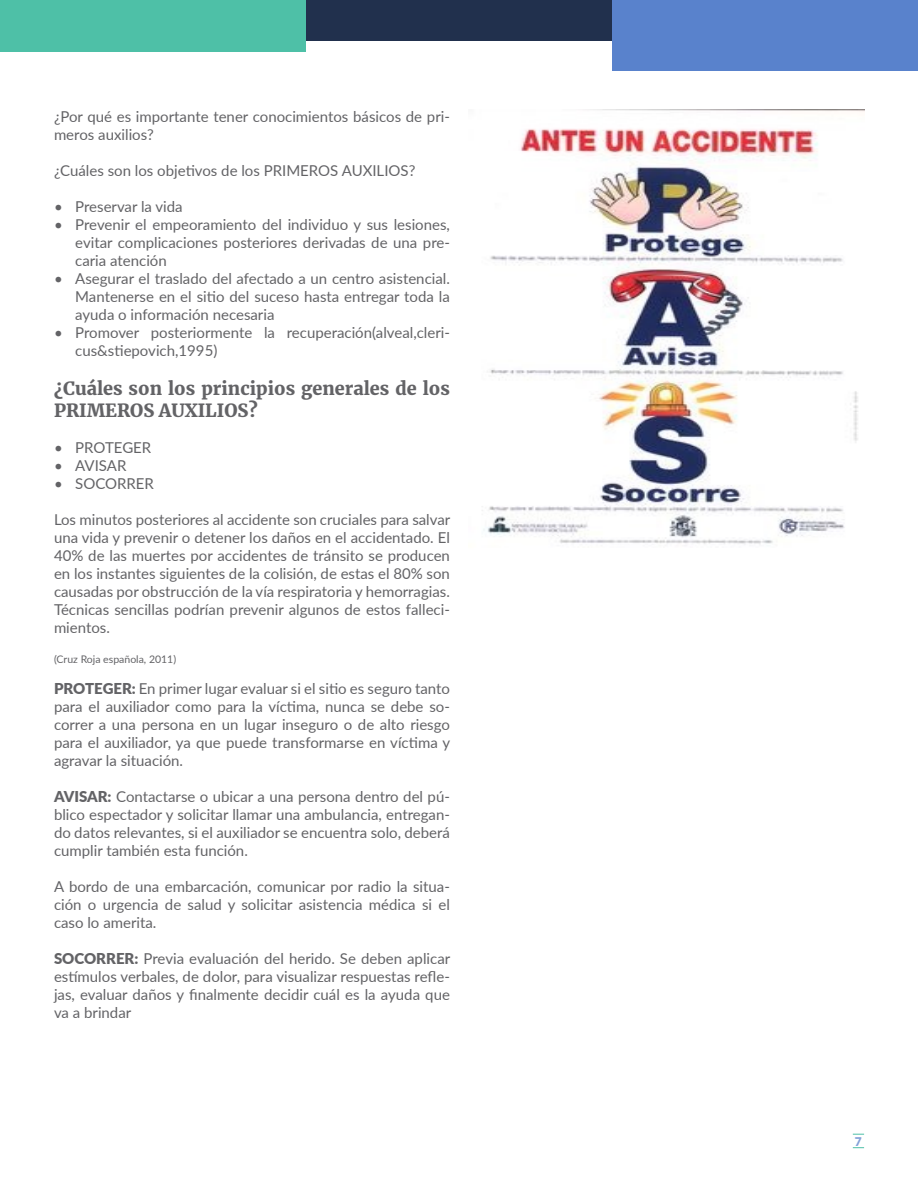
<style>
.page{position:relative;width:918px;height:1188px;background:#fff}
.page>*{position:absolute;margin:0;border:0;box-sizing:border-box;transform-origin:0 0}
.Párrafo{font:900 18px/21.6px "Merriweather";color:#636366}
.Párrafo-2{font:15px/18px "Lato";color:#636366;text-align:justify}
.t1{font:900 12px "Lato";color:#83a1d9}
.Párrafo-3{font:10.5px "Lato";color:#636366}
.s1{font-weight:900}
</style>
<div class="page">
<div style="left:0;top:0;width:306px;height:52px;background:#4ec0a7"></div>
<div style="left:306px;top:0;width:306px;height:41px;background:#21304d"></div>
<div style="left:612px;top:0;width:306px;height:71px;background:#5982cc"></div>
<img style="left:482px;top:109px;width:382px;height:435px">
<p class="Párrafo-2" style="left:54px;top:106px;width:397px">¿Por qué es importante tener conocimientos básicos de pri&shy;meros auxilios?</p>
<p class="Párrafo-2" style="left:54px;top:160px;width:363px">¿Cuáles son los objetivos de los PRIMEROS AUXILIOS?</p>
<p class="Párrafo-2" style="left:54px;top:196px;width:130px">• Preservar la vida</p>
<p class="Párrafo-2" style="left:75px;top:214px;width:376px;text-indent:-21px">• Prevenir el empeoramiento del individuo y sus lesiones, evitar complicaciones posteriores derivadas de una pre&shy;caria atención</p>
<p class="Párrafo-2" style="left:75px;top:268px;width:376px;text-indent:-21px">• Asegurar el traslado del afectado a un centro asistencial.<br>Mantenerse en el sitio del suceso hasta entregar toda la ayuda o información necesaria</p>
<p class="Párrafo-2" style="left:75px;top:322px;width:376px;text-indent:-21px">• Promover posteriormente la recuperación(alveal,cleri&shy;cus&amp;stiepovich,1995)</p>
<p class="Párrafo" style="left:54px;top:377px;width:397px">¿Cuáles son los principios generales de los<br>PRIMEROS AUXILIOS?</p>
<p class="Párrafo-2" style="left:54px;top:438px;width:99px">• PROTEGER</p>
<p class="Párrafo-2" style="left:54px;top:456px;width:74px">• AVISAR</p>
<p class="Párrafo-2" style="left:54px;top:474px;width:102px">• SOCORRER</p>
<p class="Párrafo-2" style="left:54px;top:510px;width:398px">Los minutos posteriores al accidente son cruciales para salvar una vida y prevenir o detener los daños en el accidentado. El 40% de las muertes por accidentes de tránsito se producen en los instantes siguientes de la colisión, de estas el 80% son causadas por obstrucción de la vía respiratoria y hemorragias.<br>Técnicas sencillas podrían prevenir algunos de estos falleci&shy;mientos.</p>
<p class="Párrafo-3" style="left:54px;top:652px;width:124px">(Cruz Roja española, 2011)</p>
<p class="Párrafo-2" style="left:54px;top:679px;width:398px"><span class="s1">PROTEGER:</span> En primer lugar evaluar si el sitio es seguro tanto para el auxiliador como para la víctima, nunca se debe so&shy;correr a una persona en un lugar inseguro o de alto riesgo para el auxiliador, ya que puede transformarse en víctima y agravar la situación.</p>
<p class="Párrafo-2" style="left:54px;top:787px;width:397px"><span class="s1">AVISAR:</span> Contactarse o ubicar a una persona dentro del pú&shy;blico espectador y solicitar llamar una ambulancia, entregan&shy;do datos relevantes, si el auxiliador se encuentra solo, deberá cumplir también esta función.</p>
<p class="Párrafo-2" style="left:54px;top:877px;width:398px">A bordo de una embarcación, comunicar por radio la situa&shy;ción o urgencia de salud y solicitar asistencia médica si el caso lo amerita.</p>
<p class="Párrafo-2" style="left:54px;top:949px;width:398px"><span class="s1">SOCORRER:</span> Previa evaluación del herido. Se deben aplicar estímulos verbales, de dolor, para visualizar respuestas refle&shy;jas, evaluar daños y finalmente decidir cuál es la ayuda que va a brindar</p>
<p class="t1" style="left:855px;top:1133px;width:8px">7</p>
</div>
